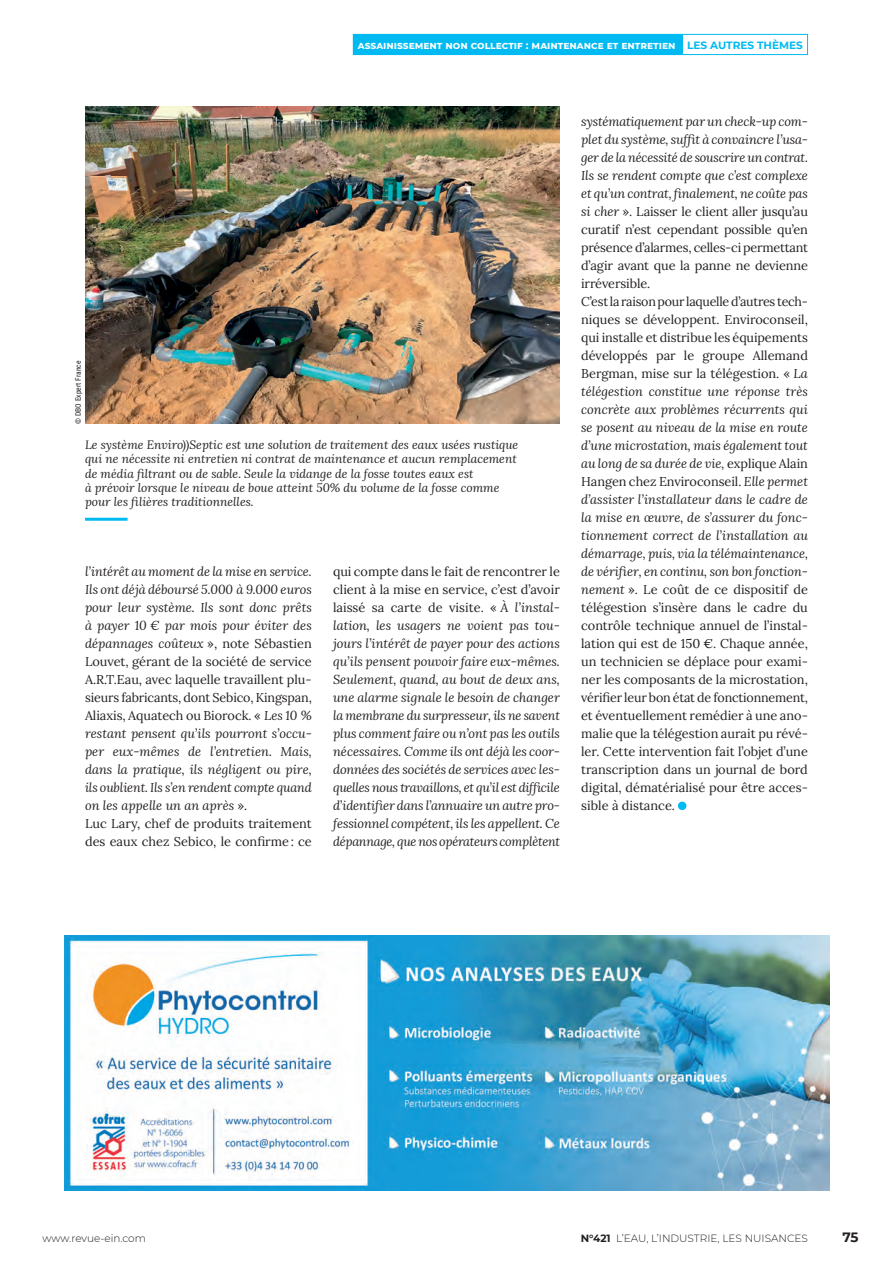
<style>
.page{position:relative;width:893px;height:1263px;background:#fff}
.page>*{position:absolute;margin:0;border:0;box-sizing:border-box;transform-origin:0 0}
.t1{font:700 13.5px "Montserrat";color:#231f20}
.Texte_courant_-_Autr{font:italic 12.75px/18px "Lora";letter-spacing:-.01em;color:#231f20;text-align:justify}
.Texte_courant_-_Autr-2{font:12.75px/18px "Lora";color:#231f20}
.Légende_photo{font:italic 12px/14.4px "Lora";color:#231f20}
.t2{font:700 10.5px "Montserrat";color:#fff}
.t3{font:300 10.5px "Montserrat";color:#231f20}
.Copyright{font:7.5px "Roboto Condensed";color:#231f20}
.s1{color:#00baf1}
.s2{font-style:normal}
.s3{font-style:italic}
.s4{font-weight:700}
</style>
<div class="page">
<div style="left:353px;top:34px;width:329px;height:21px;background:#00baf1"></div>
<div style="left:682px;top:34px;width:126px;height:21px;border:1px solid #00baf1"></div>
<div style="left:678px;top:801px;width:8px;height:9px;background:#00baf1;border-radius:50%"></div>
<img style="left:85px;top:106px;width:475px;height:317px">
<hr style="left:85px;top:518px;width:43px;height:3px;background:#00baf1">
<img style="left:64px;top:935px;width:765px;height:256px">
<p class="t2" style="left:358px;top:38px;width:446px">assainissement non collectif : maintenance et entretien <span class="s1">LES AUTRES THÈMES</span></p>
<p class="Copyright" style="left:73px;top:423px;width:64px;rotate:-90deg">© DBO Expert France</p>
<p class="Légende_photo" style="left:85px;top:437px;width:435px">Le système Enviro))Septic est une solution de traitement des eaux usées rustique qui ne nécessite ni entretien ni contrat de maintenance et aucun remplacement de média filtrant ou de sable. Seule la vidange de la fosse toutes eaux est<br>à prévoir lorsque le niveau de boue atteint 50% du volume de la fosse comme pour les filières traditionnelles.</p>
<p class="Texte_courant_-_Autr" style="left:85px;top:562px;width:228px">l’intérêt au moment de la mise en service.<br>Ils ont déjà déboursé 5.000 à 9.000 euros pour leur système. Ils sont donc prêts à payer 10 € par mois pour éviter des dépannages coûteux <span class="s2">», note Sébastien Louvet, gérant de la société de service A.R.T.Eau, avec laquelle travaillent plu&shy;sieurs fabricants, dont Sebico, Kingspan, Aliaxis, Aquatech ou Biorock. «</span> Les 10 % restant pensent qu’ils pourront s’occu&shy;per eux-mêmes de l’entretien. Mais, dans la pratique, ils négligent ou pire, ils oublient. Ils s’en rendent compte quand on les appelle un an après <span class="s2">».</span></p>
<p class="Texte_courant_-_Autr-2" style="left:85px;top:814px;width:228px">Luc Lary, chef de produits traitement des eaux chez Sebico, le confirme: ce</p>
<p class="Texte_courant_-_Autr" style="left:333px;top:562px;width:228px"><span class="s2">qui compte dans le fait de rencontrer le client à la mise en service, c’est d’avoir laissé sa carte de visite. «</span> À l’instal&shy;lation, les usagers ne voient pas tou&shy;jours l’intérêt de payer pour des actions qu’ils pensent pouvoir faire eux-mêmes.<br>Seulement, quand, au bout de deux ans, une alarme signale le besoin de changer la membrane du surpresseur, ils ne savent plus comment faire ou n’ont pas les outils nécessaires. Comme ils ont déjà les coor&shy;données des sociétés de services avec les&shy;quelles nous travaillons, et qu’il est difficile d’identifier dans l’annuaire un autre pro&shy;fessionnel compétent, ils les appellent. Ce dépannage, que nos opérateurs complètent</p>
<p class="Texte_courant_-_Autr" style="left:581px;top:112px;width:228px">systématiquement par un check-up com&shy;plet du système, suffit à convaincre l’usa&shy;ger de la nécessité de souscrire un contrat.<br>Ils se rendent compte que c’est complexe et qu’un contrat, finalement, ne coûte pas si cher <span class="s2">». Laisser le client aller jusqu’au curatif n’est cependant possible qu’en présence d’alarmes, celles-ci permettant d’agir avant que la panne ne devienne irréversible.</span></p>
<p class="Texte_courant_-_Autr-2" style="left:581px;top:292px;width:228px;text-align:justify">C’estla raisonpour laquelled’autres tech&shy;niques se développent. Enviroconseil, qui installe et distribue les équipements développés par le groupe Allemand Bergman, mise sur la télégestion. « <span class="s3">La télégestion constitue une réponse très concrète aux problèmes récurrents qui se posent au niveau de la mise en route d’une microstation, mais également tout au long de sa durée de vie,</span> explique Alain Hangen chez Enviroconseil. <span class="s3">Elle permet d’assister l’installateur dans le cadre de la mise en œuvre, de s’assurer du fonc&shy;tionnement correct de l’installation au démarrage, puis, via la télémaintenance, de vérifier, en continu, son bon fonction&shy;nement</span> ». Le coût de ce dispositif de télégestion s’insère dans le cadre du contrôle technique annuel de l’instal&shy;lation qui est de 150 €. Chaque année, un technicien se déplace pour exami&shy;ner les composants de la microstation, vérifier leur bon état de fonctionnement, et éventuellement remédier à une ano&shy;malie que la télégestion aurait pu révé&shy;ler. Cette intervention fait l’objet d’une transcription dans un journal de bord digital, dématérialisé pour être acces&shy;sible à distance.</p>
<p class="t3" style="left:43px;top:1231px;width:105px">www.revue-ein.com</p>
<p class="t3" style="left:581px;top:1231px;width:229px"><span class="s4">N°421</span> L’EAU, L’INDUSTRIE, LES NUISANCES</p>
<p class="t1" style="left:842px;top:1227px;width:18px">75</p>
</div>
